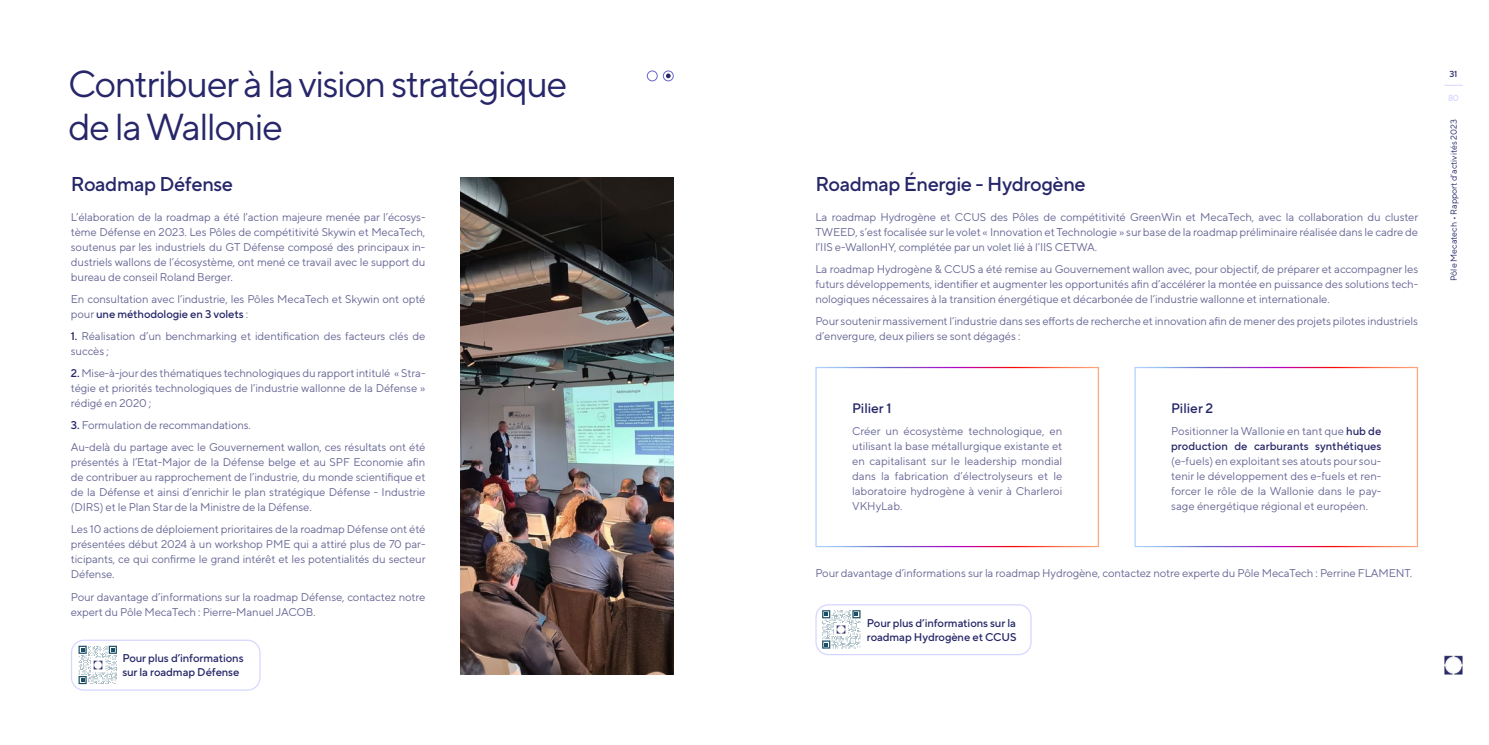
<style>
.page{position:relative;width:1489px;height:745px;background:#fff}
.page>*{position:absolute;margin:0;border:0;box-sizing:border-box;transform-origin:0 0}
.t1{font:37.5px/42.5px "TT Norms Pro";letter-spacing:-.04em;color:#262669}
.t2{font:500 20px "TT Norms Pro";letter-spacing:-.02em;color:#262669}
.t3{font:500 13.75px "TT Norms Pro";color:#262669}
.t4{font:11.25px/15px "TT Norms Pro";letter-spacing:-.01em;color:#676796;text-align:justify}
.t5{font:500 11.25px/13.8px "TT Norms Pro";letter-spacing:-.01em;color:#262669}
.t6{font:8.75px "TT Norms Pro";color:#262669}
.t7{font:500 8.75px "TT Norms Pro";color:#262669}
.t8{font:500 8.75px "TT Norms Pro";color:#d6d6ff}
.s1{font-weight:500;color:#262669}
.s2{font-weight:400;color:#676796}
</style>
<div class="page">
<svg style="left:1444px;top:85px;width:18px;height:1px"></svg>
<img style="left:1444px;top:655px;width:19px;height:20px">
<div style="left:663px;top:71px;width:10px;height:10px;border:1px solid #6666c9;border-radius:50%"></div>
<div style="left:647px;top:71px;width:10px;height:10px;border:1px solid #6666c9;border-radius:50%"></div>
<svg style="left:666px;top:73px;width:4px;height:5px"></svg>
<img style="left:461px;top:177px;width:212px;height:496px">
<div style="left:815px;top:366px;width:283px;height:181px;border:1px solid #fff"></div>
<div style="left:1134px;top:366px;width:283px;height:181px;border:1px solid #fff"></div>
<div style="left:815px;top:603px;width:216px;height:51px;border:1px solid #d6d6ff;border-radius:12px"></div>
<div style="left:71px;top:639px;width:189px;height:51px;border:1px solid #d6d6ff;border-radius:12px"></div>
<svg style="left:76px;top:643px;width:40px;height:42px"></svg>
<svg style="left:79px;top:645px;width:38px;height:38px"></svg>
<div style="left:819px;top:607px;width:43px;height:43px;background:linear-gradient(to bottom,#fff,#fff)"></div>
<svg style="left:822px;top:609px;width:38px;height:39px"></svg>
<h1 class="t1" style="left:68px;top:61px;width:500px">Contribuer à la vision stratégique de la Wallonie</h1>
<h2 class="t2" style="left:71px;top:171px;width:164px">Roadmap Défense</h2>
<p class="t4" style="left:71px;top:209px;width:356px">L’élaboration de la roadmap a été l’action majeure menée par l’écosys&shy;tème Défense en 2023. Les Pôles de compétitivité Skywin et MecaTech, soutenus par les industriels du GT Défense composé des principaux in&shy;dustriels wallons de l’écosystème, ont mené ce travail avec le support du bureau de conseil Roland Berger.</p>
<p class="t4" style="left:71px;top:291px;width:356px">En consultation avec l’industrie, les Pôles MecaTech et Skywin ont opté pour <span class="s1">une méthodologie en 3 volets</span> :</p>
<p class="t4" style="left:71px;top:328px;width:356px"><span class="s1">1.</span> Réalisation d’un benchmarking et identification des facteurs clés de succès ;</p>
<p class="t4" style="left:71px;top:365px;width:356px"><span class="s1">2.</span> Mise-à-jour des thématiques technologiques du rapport intitulé « Stra&shy;tégie et priorités technologiques de l’industrie wallonne de la Défense » rédigé en 2020 ;</p>
<p class="t4" style="left:71px;top:413px;width:356px;line-height:22.1px"><span class="s1">3.</span> Formulation de recommandations.<br>Au-delà du partage avec le Gouvernement wallon, ces résultats ont été</p>
<p class="t4" style="left:71px;top:454px;width:356px">présentés à l’Etat-Major de la Défense belge et au SPF Economie afin de contribuer au rapprochement de l’industrie, du monde scientifique et de la Défense et ainsi d’enrichir le plan stratégique Défense - Industrie (DIRS) et le Plan Star de la Ministre de la Défense.</p>
<p class="t4" style="left:71px;top:521px;width:356px">Les 10 actions de déploiement prioritaires de la roadmap Défense ont été présentées début 2024 à un workshop PME qui a attiré plus de 70 par&shy;ticipants, ce qui confirme le grand intérêt et les potentialités du secteur Défense.</p>
<p class="t4" style="left:71px;top:588px;width:356px">Pour davantage d’informations sur la roadmap Défense, contactez notre expert du Pôle MecaTech : Pierre-Manuel JACOB.</p>
<p class="t5" style="left:122px;top:650px;width:123px">Pour plus d’informations sur la roadmap Défense</p>
<h2 class="t2" style="left:815px;top:171px;width:272px">Roadmap Énergie - Hydrogène</h2>
<p class="t4" style="left:815px;top:209px;width:604px">La roadmap Hydrogène et CCUS des Pôles de compétitivité GreenWin et MecaTech, avec la collaboration du cluster TWEED, s’est focalisée sur le volet « Innovation et Technologie » sur base de la roadmap préliminaire réalisée dans le cadre de l’IIS e-WallonHY, complétée par un volet lié à l’IIS CETWA.</p>
<p class="t4" style="left:815px;top:261px;width:604px">La roadmap Hydrogène &amp; CCUS a été remise au Gouvernement wallon avec, pour objectif, de préparer et accompagner les futurs développements, identifier et augmenter les opportunités afin d’accélérer la montée en puissance des solutions tech&shy;nologiques nécessaires à la transition énergétique et décarbonée de l’industrie wallonne et internationale.</p>
<p class="t4" style="left:815px;top:313px;width:604px">Pour soutenir massivement l’industrie dans ses efforts de recherche et innovation afin de mener des projets pilotes industriels d’envergure, deux piliers se sont dégagés :</p>
<p class="t3" style="left:852px;top:399px;width:41px">Pilier 1</p>
<p class="t4" style="left:852px;top:423px;width:212px">Créer un écosystème technologique, en utilisant la base métallurgique existante et en capitalisant sur le leadership mondial dans la fabrication d’électrolyseurs et le laboratoire hydrogène à venir à Charleroi VKHyLab.</p>
<p class="t3" style="left:1171px;top:399px;width:44px">Pilier 2</p>
<p class="t5" style="left:1171px;top:423px;width:212px;line-height:15px"><span class="s2">Positionner la Wallonie en tant que</span> hub de production de carburants synthétiques</p>
<p class="t4" style="left:1171px;top:453px;width:212px">(e-fuels) en exploitant ses atouts pour sou&shy;tenir le développement des e-fuels et ren&shy;forcer le rôle de la Wallonie dans le pay&shy;sage énergétique régional et européen.</p>
<p class="t4" style="left:815px;top:565px;width:598px">Pour davantage d’informations sur la roadmap Hydrogène, contactez notre experte du Pôle MecaTech : Perrine FLAMENT.</p>
<p class="t5" style="left:866px;top:615px;width:151px">Pour plus d’informations sur la roadmap Hydrogène et CCUS</p>
<p class="t7" style="left:1449px;top:68px;width:9px">31</p>
<p class="t8" style="left:1447px;top:93px;width:12px">80</p>
<p class="t6" style="left:1447px;top:281px;width:163px;rotate:-90deg">Pôle Mecatech • Rapport d’activités 2023</p>
</div>
